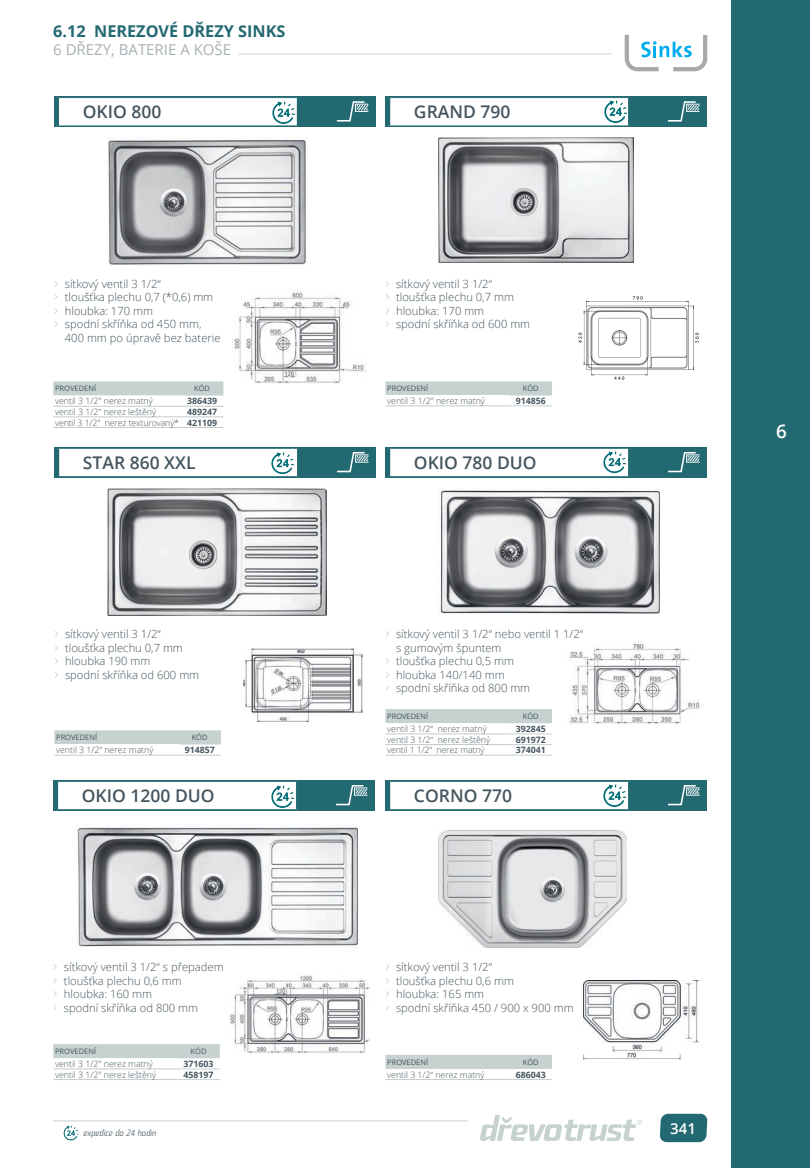
<style>
.page{position:relative;width:810px;height:1168px;background:#fff}
.page>*{position:absolute;margin:0;border:0;box-sizing:border-box;transform-origin:0 0}
.t1{font:600 18.75px "Open Sans";color:#fff}
.t2{font:600 17.5px "Open Sans";color:#45555f}
.t3{font:700 16.25px "Open Sans";color:#236972}
.t4{font:15px "Open Sans";color:#a8b1b6}
.t5{font:600 15px "Open Sans";color:#fff}
.t6{font:300 11.25px/13.5px "Open Sans";color:#45555f}
.t7{font:300 8.75px/10.6px "Open Sans";color:#45555f;text-align:right}
.t8{font:700 8.75px "Open Sans";color:#45555f}
.t9{font:italic 500 8.75px "Fishmonger K";letter-spacing:-.01em;color:#45555f}
.t10{font:7.5px "Open Sans";color:#45555f}
.s1{font-weight:700}
</style>
<div class="page">
<svg style="left:660px;top:1114px;width:48px;height:28px"></svg>
<svg style="left:480px;top:1115px;width:162px;height:26px"></svg>
<hr style="left:53px;top:1120px;width:415px;height:1px;background:#c6d2d0">
<div style="left:731px;top:0;width:79px;height:1168px;background:#236972"></div>
<img style="left:63px;top:1125px;width:16px;height:16px">
<hr style="left:238px;top:54px;width:373px;height:1px;background:#c6d2d0">
<svg style="left:625px;top:35px;width:82px;height:36px"></svg>
<div style="left:54px;top:97px;width:321px;height:30px;background:#236972"></div>
<div style="left:57px;top:98px;width:240px;height:28px;background:#fff"></div>
<div style="left:54px;top:98px;width:5px;height:28px;background:#236972"></div>
<svg style="left:336px;top:101px;width:33px;height:21px"></svg>
<img style="left:107px;top:138px;width:200px;height:127px">
<img style="left:232px;top:292px;width:134px;height:91px">
<div style="left:385px;top:97px;width:322px;height:30px;background:#236972"></div>
<div style="left:388px;top:98px;width:241px;height:28px;background:#fff"></div>
<div style="left:385px;top:98px;width:5px;height:28px;background:#236972"></div>
<svg style="left:668px;top:101px;width:32px;height:21px"></svg>
<img style="left:439px;top:138px;width:194px;height:125px">
<img style="left:578px;top:296px;width:121px;height:84px">
<svg style="left:53px;top:381px;width:170px;height:37px"></svg>
<hr style="left:53px;top:406px;width:128px;height:1px;background:#c7c8ca">
<hr style="left:53px;top:416px;width:128px;height:1px;background:#c7c8ca">
<hr style="left:53px;top:427px;width:128px;height:1px;background:#c7c8ca">
<hr style="left:181px;top:406px;width:42px;height:1px;background:#c7c8ca">
<hr style="left:181px;top:416px;width:42px;height:1px;background:#c7c8ca">
<hr style="left:181px;top:427px;width:42px;height:1px;background:#c7c8ca">
<svg style="left:385px;top:381px;width:167px;height:15px"></svg>
<hr style="left:385px;top:405px;width:124px;height:1px;background:#c7c8ca">
<hr style="left:509px;top:405px;width:43px;height:1px;background:#c6d2d0">
<div style="left:54px;top:447px;width:322px;height:30px;background:#236972"></div>
<div style="left:57px;top:448px;width:241px;height:29px;background:#fff"></div>
<hr style="left:54px;top:448px;width:244px;height:1px;background:#236972">
<svg style="left:297px;top:449px;width:1px;height:27px"></svg>
<hr style="left:54px;top:476px;width:244px;height:1px;background:#236972">
<div style="left:54px;top:449px;width:5px;height:27px;background:#236972"></div>
<svg style="left:337px;top:452px;width:32px;height:21px"></svg>
<img style="left:108px;top:489px;width:219px;height:126px">
<img style="left:243px;top:649px;width:120px;height:72px">
<svg style="left:54px;top:730px;width:167px;height:14px"></svg>
<hr style="left:54px;top:755px;width:124px;height:1px;background:#c7c8ca">
<hr style="left:178px;top:755px;width:43px;height:1px;background:#c7c8ca">
<div style="left:385px;top:447px;width:322px;height:30px;background:#236972"></div>
<div style="left:388px;top:448px;width:241px;height:29px;background:#fff"></div>
<hr style="left:385px;top:448px;width:244px;height:1px;background:#236972">
<hr style="left:385px;top:476px;width:244px;height:1px;background:#236972">
<div style="left:385px;top:449px;width:5px;height:27px;background:#236972"></div>
<svg style="left:668px;top:452px;width:32px;height:21px"></svg>
<img style="left:439px;top:489px;width:221px;height:125px">
<img style="left:569px;top:641px;width:131px;height:83px">
<svg style="left:385px;top:709px;width:167px;height:46px"></svg>
<hr style="left:385px;top:733px;width:124px;height:1px;background:#c7c8ca">
<hr style="left:385px;top:744px;width:124px;height:1px;background:#c7c8ca">
<hr style="left:385px;top:755px;width:124px;height:1px;background:#c7c8ca">
<hr style="left:509px;top:733px;width:43px;height:1px;background:#c6d2d0">
<hr style="left:509px;top:744px;width:43px;height:1px;background:#c6d2d0">
<hr style="left:509px;top:755px;width:43px;height:1px;background:#c6d2d0">
<div style="left:53px;top:780px;width:322px;height:30px;background:#236972"></div>
<div style="left:56px;top:781px;width:240px;height:29px;background:#fff"></div>
<hr style="left:53px;top:781px;width:244px;height:1px;background:#236972">
<hr style="left:53px;top:809px;width:244px;height:1px;background:#236972">
<div style="left:53px;top:782px;width:5px;height:27px;background:#236972"></div>
<svg style="left:336px;top:785px;width:32px;height:21px"></svg>
<img style="left:76px;top:826px;width:281px;height:121px">
<img style="left:229px;top:974px;width:141px;height:79px">
<svg style="left:53px;top:1044px;width:167px;height:26px"></svg>
<hr style="left:53px;top:1068px;width:124px;height:1px;background:#c7c8ca">
<hr style="left:53px;top:1079px;width:124px;height:1px;background:#c7c8ca">
<hr style="left:177px;top:1068px;width:43px;height:1px;background:#c6d2d0">
<hr style="left:177px;top:1079px;width:43px;height:1px;background:#c6d2d0">
<div style="left:385px;top:780px;width:322px;height:30px;background:#236972"></div>
<div style="left:388px;top:781px;width:241px;height:29px;background:#fff"></div>
<hr style="left:385px;top:781px;width:244px;height:1px;background:#236972">
<hr style="left:385px;top:809px;width:244px;height:1px;background:#236972">
<div style="left:385px;top:782px;width:5px;height:27px;background:#236972"></div>
<svg style="left:668px;top:785px;width:32px;height:21px"></svg>
<img style="left:439px;top:830px;width:188px;height:118px">
<img style="left:584px;top:981px;width:115px;height:78px">
<div style="left:385px;top:1055px;width:167px;height:14px;background:#c6d2d0"></div>
<hr style="left:385px;top:1079px;width:124px;height:1px;background:#c7c8ca">
<hr style="left:509px;top:1079px;width:43px;height:1px;background:#c7c8ca">
<img style="left:271px;top:785px;width:26px;height:25px">
<img style="left:603px;top:783px;width:26px;height:26px">
<img style="left:271px;top:452px;width:23px;height:23px">
<img style="left:603px;top:449px;width:26px;height:27px">
<img style="left:272px;top:100px;width:25px;height:26px">
<img style="left:604px;top:99px;width:25px;height:26px">
<h3 class="t3" style="left:53px;top:19px;width:234px">6.12 NEREZOVÉ DŘEZY SINKS</h3>
<h3 class="t4" style="left:53px;top:39px;width:179px">6 DŘEZY, BATERIE A KOŠE</h3>
<h2 class="t2" style="left:83px;top:100px;width:80px">OKIO 800</h2>
<h2 class="t2" style="left:414px;top:100px;width:98px">GRAND 790</h2>
<p class="t6" style="left:65px;top:276px;width:157px">sítkový ventil 3 1/2“<br>tloušťka plechu 0,7 (*0,6) mm hloubka: 170 mm<br>spodní skříňka od 450 mm,<br>400 mm po úpravě bez baterie</p>
<p class="t6" style="left:396px;top:276px;width:136px">sítkový ventil 3 1/2“ tloušťka plechu 0,7 mm hloubka: 170 mm<br>spodní skříňka od 600 mm</p>
<p class="t10" style="left:55px;top:383px;width:43px">PROVEDENÍ</p>
<p class="t10" style="left:194px;top:383px;width:17px">KÓD</p>
<p class="t7" style="left:55px;top:395px;width:99px">ventil 3 1/2" nerez matný</p>
<p class="t8" style="left:187px;top:395px;width:31px">386439</p>
<p class="t7" style="left:55px;top:406px;width:103px">ventil 3 1/2" nerez leštěný</p>
<p class="t7" style="left:55px;top:406px;width:164px"><span class="s1">489247<br></span>ventil 3 1/2" nerez texturovaný* <span class="s1">421109</span></p>
<p class="t10" style="left:387px;top:383px;width:43px">PROVEDENÍ</p>
<p class="t10" style="left:523px;top:383px;width:17px">KÓD</p>
<p class="t7" style="left:387px;top:395px;width:99px">ventil 3 1/2" nerez matný</p>
<p class="t8" style="left:516px;top:395px;width:31px">914856</p>
<h2 class="t2" style="left:83px;top:451px;width:114px">STAR 860 XXL</h2>
<h2 class="t2" style="left:414px;top:451px;width:124px">OKIO 780 DUO</h2>
<p class="t6" style="left:65px;top:627px;width:136px">sítkový ventil 3 1/2“ tloušťka plechu 0,7 mm hloubka 190 mm<br>spodní skříňka od 600 mm</p>
<p class="t10" style="left:56px;top:732px;width:43px">PROVEDENÍ</p>
<p class="t10" style="left:192px;top:732px;width:17px">KÓD</p>
<p class="t7" style="left:56px;top:744px;width:99px">ventil 3 1/2“ nerez matný</p>
<p class="t8" style="left:185px;top:744px;width:31px">914857</p>
<p class="t6" style="left:396px;top:627px;width:189px">sítkový ventil 3 1/2“ nebo ventil 1 1/2“ s gumovým špuntem<br>tloušťka plechu 0,5 mm<br>hloubka 140/140 mm<br>spodní skříňka od 800 mm</p>
<p class="t10" style="left:387px;top:711px;width:43px">PROVEDENÍ</p>
<p class="t10" style="left:523px;top:711px;width:17px">KÓD</p>
<p class="t7" style="left:387px;top:723px;width:101px">ventil 3 1/2“ nerez matný</p>
<p class="t8" style="left:516px;top:722px;width:31px">392845</p>
<p class="t7" style="left:387px;top:734px;width:104px">ventil 3 1/2“ nerez leštěný</p>
<p class="t8" style="left:516px;top:733px;width:31px">691972</p>
<p class="t7" style="left:387px;top:744px;width:99px">ventil 1 1/2“ nerez matný</p>
<p class="t8" style="left:516px;top:744px;width:31px">374041</p>
<h2 class="t2" style="left:82px;top:784px;width:134px">OKIO 1200 DUO</h2>
<h2 class="t2" style="left:414px;top:784px;width:100px">CORNO 770</h2>
<p class="t6" style="left:64px;top:960px;width:161px">sítkový ventil 3 1/2“ s přepadem tloušťka plechu 0,6 mm hloubka: 160 mm<br>spodní skříňka od 800 mm</p>
<p class="t10" style="left:55px;top:1046px;width:43px">PROVEDENÍ</p>
<p class="t10" style="left:191px;top:1046px;width:17px">KÓD</p>
<p class="t7" style="left:55px;top:1058px;width:99px">ventil 3 1/2" nerez matný</p>
<p class="t8" style="left:184px;top:1057px;width:31px">371603</p>
<p class="t7" style="left:55px;top:1069px;width:103px">ventil 3 1/2" nerez leštěný</p>
<p class="t8" style="left:184px;top:1068px;width:31px">458197</p>
<p class="t6" style="left:396px;top:960px;width:179px">sítkový ventil 3 1/2“<br>tloušťka plechu 0,6 mm<br>hloubka: 165 mm<br>spodní skříňka 450 / 900 x 900 mm</p>
<p class="t10" style="left:387px;top:1057px;width:43px">PROVEDENÍ</p>
<p class="t10" style="left:523px;top:1057px;width:17px">KÓD</p>
<p class="t7" style="left:387px;top:1069px;width:99px">ventil 3 1/2“ nerez matný</p>
<p class="t8" style="left:516px;top:1068px;width:31px">686043</p>
<p class="t9" style="left:83px;top:1128px;width:75px">expedice do 24 hodin</p>
<h3 class="t5" style="left:670px;top:1118px;width:27px">341</h3>
<h1 class="t1" style="left:776px;top:418px;width:12px">6</h1>
</div>
